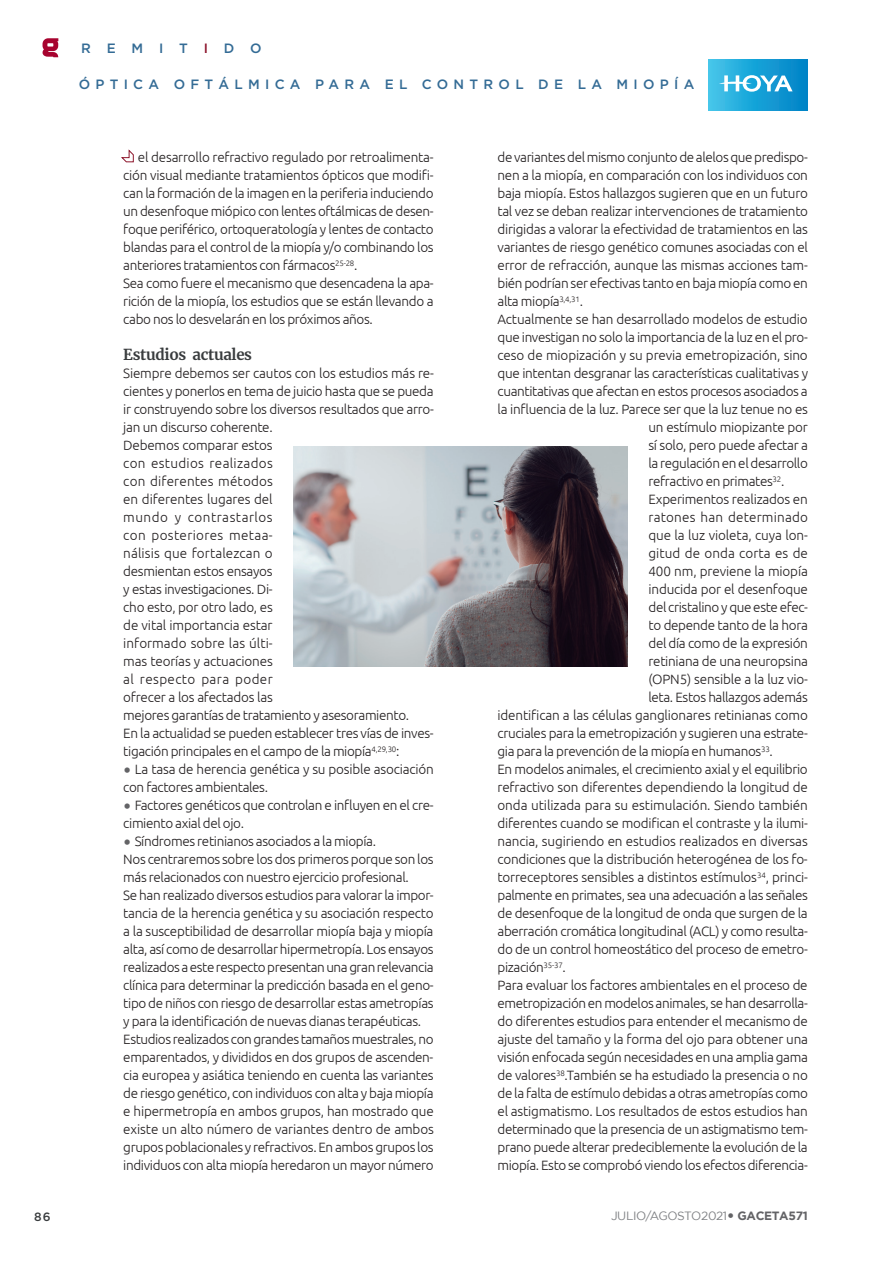
<style>
.page{position:relative;width:893px;height:1263px;background:#fff}
.page>*{position:absolute;margin:0;border:0;box-sizing:border-box;transform-origin:0 0}
.t1{font:700 15px "Merriweather";letter-spacing:-.02em;color:#393c3e}
.t2{font:300 13.5px/18px "Ubuntu";letter-spacing:-.025em;color:#231f20}
.t3{font:500 13.5px "Gotham";letter-spacing:.39em;color:#336b95}
.t4{font:300 13.5px "Ubuntu";letter-spacing:-.005em;color:#231f20}
.t5{font:300 13.5px "Ubuntu";letter-spacing:.015em;color:#231f20}
.t6{font:300 13.5px "Ubuntu";letter-spacing:.005em;color:#231f20}
.t7{font:500 13.5px "Gotham";color:#8e162d}
.t8{font:12px "Gotham";letter-spacing:-.03em;color:#808285}
.t9{font:500 12px "Gotham";color:#393c3e}
.s1{color:#636366}
.s2{font-weight:700;color:#636366}
</style>
<div class="page">
<div style="left:708px;top:60px;width:100px;height:51px;background:linear-gradient(to right,#3fc5ea,#0081c6)"></div>
<svg style="left:719px;top:75px;width:74px;height:17px"></svg>
<svg style="left:43px;top:38px;width:15px;height:19px"></svg>
<svg style="left:121px;top:149px;width:13px;height:14px"></svg>
<img style="left:294px;top:446px;width:333px;height:221px">
<p class="t3" style="left:81px;top:40px;width:22px">REMIT</p>
<p class="t7" style="left:204px;top:40px;width:3px">I</p>
<p class="t3" style="left:224px;top:40px;width:19px">DO</p>
<p class="t3" style="left:79px;top:76px;width:617px">ÓPTICA OFTÁLMICA PARA EL CONTROL DE LA MIOPÍA</p>
<p class="t2" style="left:123px;top:148px;width:312px;text-indent:15px">el desarrollo refractivo regulado por retroalimenta&shy;ción visual mediante tratamientos ópticos que modifi&shy;can la formación de la imagen en la periferia induciendo un desenfoque miópico con lentes oftálmicas de desen&shy;foque periférico, ortoqueratología y lentes de contacto blandas para el control de la miopía y/o combinando los anteriores tratamientos con fármacos<sup>25-28</sup>.<br>Sea como fuere el mecanismo que desencadena la apa&shy;rición de la miopía, los estudios que se están llevando a cabo nos lo desvelarán en los próximos años.</p>
<p class="t1" style="left:123px;top:344px;width:130px">Estudios actuales</p>
<p class="t2" style="left:123px;top:364px;width:312px">Siempre debemos ser cautos con los estudios más re&shy;cientes y ponerlos en tema de juicio hasta que se pueda ir construyendo sobre los diversos resultados que arro&shy;jan un discurso coherente.<br>Debemos comparar estos<br>con estudios realizados<br>con diferentes métodos<br>en diferentes lugares del<br>mundo y contrastarlos<br>con posteriores metaa-<br>nálisis que fortalezcan o<br>desmientan estos ensayos<br>y estas investigaciones. Di-<br>cho esto, por otro lado, es<br>de vital importancia estar<br>informado sobre las últi-<br>mas teorías y actuaciones<br>al respecto para poder<br>ofrecer a los afectados las<br>mejores garantías de tratamiento y asesoramiento.<br>En la actualidad se pueden establecer tres vías de inves&shy;tigación principales en el campo de la miopía<sup>4,29,30</sup>:</p>
<p class="t2" style="left:123px;top:760px;width:312px"><span class="s1">•</span> La tasa de herencia genética y su posible asociación con factores ambientales.</p>
<p class="t2" style="left:123px;top:796px;width:312px"><span class="s1">•</span> Factores genéticos que controlan e influyen en el cre&shy;cimiento axial del ojo.</p>
<p class="t2" style="left:123px;top:832px;width:312px"><span class="s1">•</span> Síndromes retinianos asociados a la miopía.<br>Nos centraremos sobre los dos primeros porque son los más relacionados con nuestro ejercicio profesional.<br>Se han realizado diversos estudios para valorar la impor&shy;tancia de la herencia genética y su asociación respecto a la susceptibilidad de desarrollar miopía baja y miopía alta, así como de desarrollar hipermetropía. Los ensayos realizados a este respecto presentan una gran relevancia clínica para determinar la predicción basada en el geno&shy;tipo de niños con riesgo de desarrollar estas ametropías y para la identificación de nuevas dianas terapéuticas.<br>Estudios realizados con grandes tamaños muestrales, no emparentados, y divididos en dos grupos de ascenden&shy;cia europea y asiática teniendo en cuenta las variantes de riesgo genético, con individuos con alta y baja miopía e hipermetropía en ambos grupos, han mostrado que existe un alto número de variantes dentro de ambos grupos poblacionales y refractivos. En ambos grupos los individuos con alta miopía heredaron un mayor número</p>
<p class="t2" style="left:497px;top:148px;width:312px">de variantes del mismo conjunto de alelos que predispo-</p>
<p class="t2" style="left:497px;top:166px;width:312px">nen a la miopía, en comparación con los individuos con</p>
<p class="t2" style="left:497px;top:184px;width:312px">baja miopía. Estos hallazgos sugieren que en un futuro</p>
<p class="t2" style="left:497px;top:202px;width:312px">tal vez se deban realizar intervenciones de tratamiento</p>
<p class="t2" style="left:497px;top:220px;width:312px">dirigidas a valorar la efectividad de tratamientos en las</p>
<p class="t2" style="left:497px;top:238px;width:312px">variantes de riesgo genético comunes asociadas con el</p>
<p class="t2" style="left:497px;top:256px;width:312px">error de refracción, aunque las mismas acciones tam-</p>
<p class="t2" style="left:497px;top:274px;width:312px">bién podrían ser efectivas tanto en baja miopía como en</p>
<p class="t2" style="left:497px;top:292px;width:87px">alta miopía<sup>3,4,31</sup>.</p>
<p class="t2" style="left:497px;top:310px;width:312px">Actualmente se han desarrollado modelos de estudio</p>
<p class="t2" style="left:497px;top:328px;width:312px">que investigan no solo la importancia de la luz en el pro-</p>
<p class="t2" style="left:497px;top:346px;width:312px">ceso de miopización y su previa emetropización, sino</p>
<p class="t2" style="left:497px;top:364px;width:312px">que intentan desgranar las características cualitativas y</p>
<p class="t2" style="left:497px;top:382px;width:312px">cuantitativas que afectan en estos procesos asociados a</p>
<p class="t2" style="left:497px;top:400px;width:312px">la influencia de la luz. Parece ser que la luz tenue no es</p>
<p class="t2" style="left:648px;top:418px;width:161px">un estímulo miopizante por</p>
<p class="t2" style="left:648px;top:436px;width:161px">sí solo, pero puede afectar a</p>
<p class="t2" style="left:648px;top:454px;width:161px">la regulación en el desarrollo</p>
<p class="t2" style="left:648px;top:472px;width:137px">refractivo en primates<sup>32</sup>.</p>
<p class="t2" style="left:648px;top:490px;width:161px">Experimentos realizados en</p>
<p class="t5" style="left:648px;top:509px;width:161px">ratones han determinado</p>
<p class="t2" style="left:648px;top:526px;width:161px">que la luz violeta, cuya lon-</p>
<p class="t6" style="left:648px;top:545px;width:161px">gitud de onda corta es de</p>
<p class="t2" style="left:648px;top:562px;width:161px">400 nm, previene la miopía</p>
<p class="t2" style="left:648px;top:580px;width:161px">inducida por el desenfoque</p>
<p class="t2" style="left:648px;top:598px;width:161px">del cristalino y que este efec-</p>
<p class="t2" style="left:648px;top:616px;width:161px">to depende tanto de la hora</p>
<p class="t2" style="left:648px;top:634px;width:161px">del día como de la expresión</p>
<p class="t2" style="left:648px;top:652px;width:161px">retiniana de una neuropsina</p>
<p class="t2" style="left:648px;top:670px;width:161px">(OPN5) sensible a la luz vio-</p>
<p class="t2" style="left:648px;top:688px;width:161px">leta. Estos hallazgos además</p>
<p class="t2" style="left:497px;top:706px;width:312px">identifican a las células ganglionares retinianas como</p>
<p class="t2" style="left:497px;top:724px;width:312px">cruciales para la emetropización y sugieren una estrate-</p>
<p class="t2" style="left:497px;top:742px;width:277px">gia para la prevención de la miopía en humanos<sup>33</sup>.</p>
<p class="t2" style="left:497px;top:760px;width:312px">En modelos animales, el crecimiento axial y el equilibrio</p>
<p class="t2" style="left:497px;top:778px;width:312px">refractivo son diferentes dependiendo la longitud de</p>
<p class="t4" style="left:497px;top:797px;width:312px">onda utilizada para su estimulación. Siendo también</p>
<p class="t2" style="left:497px;top:814px;width:312px">diferentes cuando se modifican el contraste y la ilumi-</p>
<p class="t2" style="left:497px;top:832px;width:312px">nancia, sugiriendo en estudios realizados en diversas</p>
<p class="t2" style="left:497px;top:850px;width:312px">condiciones que la distribución heterogénea de los fo-</p>
<p class="t2" style="left:497px;top:868px;width:312px">torreceptores sensibles a distintos estímulos<sup>34</sup>, princi-</p>
<p class="t2" style="left:497px;top:886px;width:312px">palmente en primates, sea una adecuación a las señales</p>
<p class="t2" style="left:497px;top:904px;width:312px">de desenfoque de la longitud de onda que surgen de la</p>
<p class="t2" style="left:497px;top:922px;width:312px">aberración cromática longitudinal (ACL) y como resulta-</p>
<p class="t2" style="left:497px;top:940px;width:312px">do de un control homeostático del proceso de emetro-</p>
<p class="t2" style="left:497px;top:958px;width:70px">pización<sup>35-37</sup>.</p>
<p class="t2" style="left:497px;top:976px;width:312px">Para evaluar los factores ambientales en el proceso de</p>
<p class="t2" style="left:497px;top:994px;width:312px">emetropización en modelos animales, se han desarrolla-</p>
<p class="t2" style="left:497px;top:1012px;width:312px">do diferentes estudios para entender el mecanismo de</p>
<p class="t2" style="left:497px;top:1030px;width:312px">ajuste del tamaño y la forma del ojo para obtener una</p>
<p class="t2" style="left:497px;top:1048px;width:312px">visión enfocada según necesidades en una amplia gama</p>
<p class="t2" style="left:497px;top:1066px;width:312px">de valores<sup>38</sup>.También se ha estudiado la presencia o no</p>
<p class="t2" style="left:497px;top:1084px;width:312px">de la falta de estímulo debidas a otras ametropías como</p>
<p class="t2" style="left:497px;top:1102px;width:312px">el astigmatismo. Los resultados de estos estudios han</p>
<p class="t2" style="left:497px;top:1120px;width:312px">determinado que la presencia de un astigmatismo tem-</p>
<p class="t2" style="left:497px;top:1138px;width:312px">prano puede alterar predeciblemente la evolución de la</p>
<p class="t2" style="left:497px;top:1156px;width:312px">miopía. Esto se comprobó viendo los efectos diferencia-</p>
<p class="t9" style="left:34px;top:1210px;width:18px">86</p>
<p class="t8" style="left:611px;top:1209px;width:198px">JULIO/AGOSTO 2021 <span class="s2">GACETA 571</span></p>
</div>
